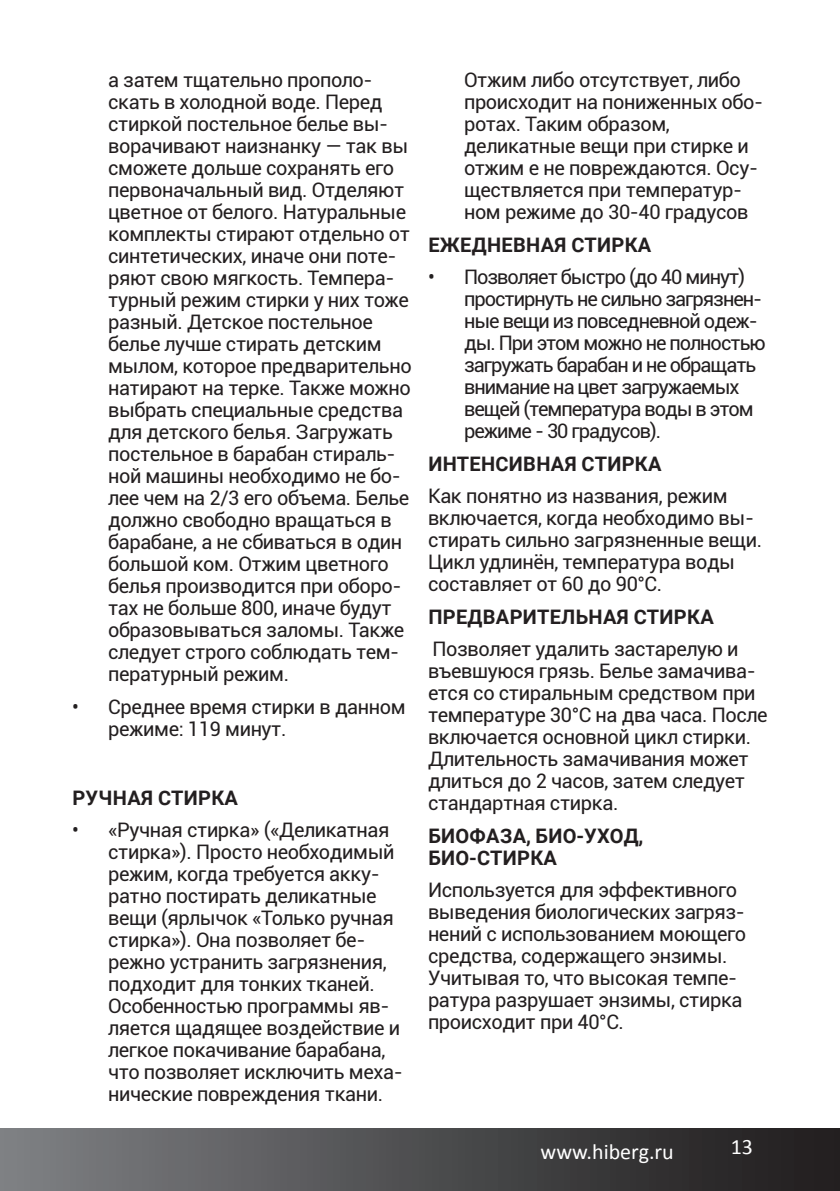
<style>
.page{position:relative;width:840px;height:1191px;background:#fff}
.page>*{position:absolute;margin:0;border:0;box-sizing:border-box;transform-origin:0 0}
.t1{font:22px "Calibri";color:#fff}
.t2{font:20px/22px "Roboto";letter-spacing:-.02em;color:#231f20}
.t3{font:20px/22px "Roboto";letter-spacing:-.05em;color:#231f20}
.t4{font:700 20px/22px "Roboto";letter-spacing:.015em;color:#231f20}
</style>
<div class="page">
<div style="left:0;top:1128px;width:839px;height:63px;background:linear-gradient(to right,#7e8184,#1e1b1c)"></div>
<p class="t2" style="left:108px;top:68px;width:305px">а затем тщательно прополо&shy;скать в холодной воде. Перед стиркой постельное белье вы&shy;ворачивают наизнанку — так вы сможете дольше сохранять его первоначальный вид. Отделяют цветное от белого. Натуральные комплекты стирают отдельно от синтетических, иначе они поте&shy;ряют свою мягкость. Темпера&shy;турный режим стирки у них тоже разный. Детское постельное белье лучше стирать детским мылом, которое предварительно натирают на терке. Также можно выбрать специальные средства для детского белья. Загружать постельное в барабан стираль&shy;ной машины необходимо не бо&shy;лее чем на 2/3 его объема. Белье должно свободно вращаться в барабане, а не сбиваться в один большой ком. Отжим цветного белья производится при оборо&shy;тах не больше 800, иначе будут образовываться заломы. Также следует строго соблюдать тем&shy;пературный режим.</p>
<p class="t2" style="left:108px;top:695px;width:299px;text-indent:-36px">• Среднее время стирки в данном режиме: 119 минут.</p>
<p class="t4" style="left:72px;top:785px;width:167px">РУЧНАЯ СТИРКА</p>
<p class="t2" style="left:108px;top:818px;width:296px;text-indent:-36px">• «Ручная стирка» («Деликатная стирка»). Просто необходимый режим, когда требуется акку&shy;ратно постирать деликатные вещи (ярлычок «Только ручная стирка»). Она позволяет бе&shy;режно устранить загрязнения, подходит для тонких тканей.<br>Особенностью программы яв&shy;ляется щадящее воздействие и легкое покачивание барабана, что позволяет исключить меха&shy;нические повреждения ткани.</p>
<p class="t2" style="left:464px;top:68px;width:300px">Отжим либо отсутствует, либо происходит на пониженных обо&shy;ротах. Таким образом, деликатные вещи при стирке и отжим е не повреждаются. Осу&shy;ществляется при температур&shy;ном режиме до 30-40 градусов</p>
<p class="t4" style="left:428px;top:233px;width:224px">ЕЖЕДНЕВНАЯ СТИРКА</p>
<p class="t3" style="left:464px;top:265px;width:303px;text-indent:-36px">• Позволяет быстро (до 40 минут) простирнуть не сильно загрязнен&shy;ные вещи из повседневной одеж&shy;ды. При этом можно не полностью загружать барабан и не обращать внимание на цвет загружаемых вещей (температура воды в этом режиме - 30 градусов).</p>
<p class="t4" style="left:428px;top:452px;width:235px">ИНТЕНСИВНАЯ СТИРКА</p>
<p class="t2" style="left:428px;top:484px;width:335px">Как понятно из названия, режим включается, когда необходимо вы&shy;стирать сильно загрязненные вещи.<br>Цикл удлинён, температура воды составляет от 60 до 90°С.</p>
<p class="t4" style="left:428px;top:605px;width:287px">ПРЕДВАРИТЕЛЬНАЯ СТИРКА</p>
<p class="t2" style="left:428px;top:637px;width:341px">Позволяет удалить застарелую и въевшуюся грязь. Белье замачива&shy;ется со стиральным средством при температуре 30°С на два часа. После включается основной цикл стирки.<br>Длительность замачивания может длиться до 2 часов, затем следует стандартная стирка.</p>
<p class="t4" style="left:428px;top:824px;width:216px">БИОФАЗА, БИО-УХОД,<br>БИО-СТИРКА</p>
<p class="t2" style="left:428px;top:878px;width:319px">Используется для эффективного выведения биологических загряз&shy;нений с использованием моющего средства, содержащего энзимы.<br>Учитывая то, что высокая темпе&shy;ратура разрушает энзимы, стирка происходит при 40°С.</p>
<p class="t1" style="left:540px;top:1137px;width:135px">www.hiberg.ru</p>
<p class="t1" style="left:730px;top:1133px;width:24px">13</p>
</div>
